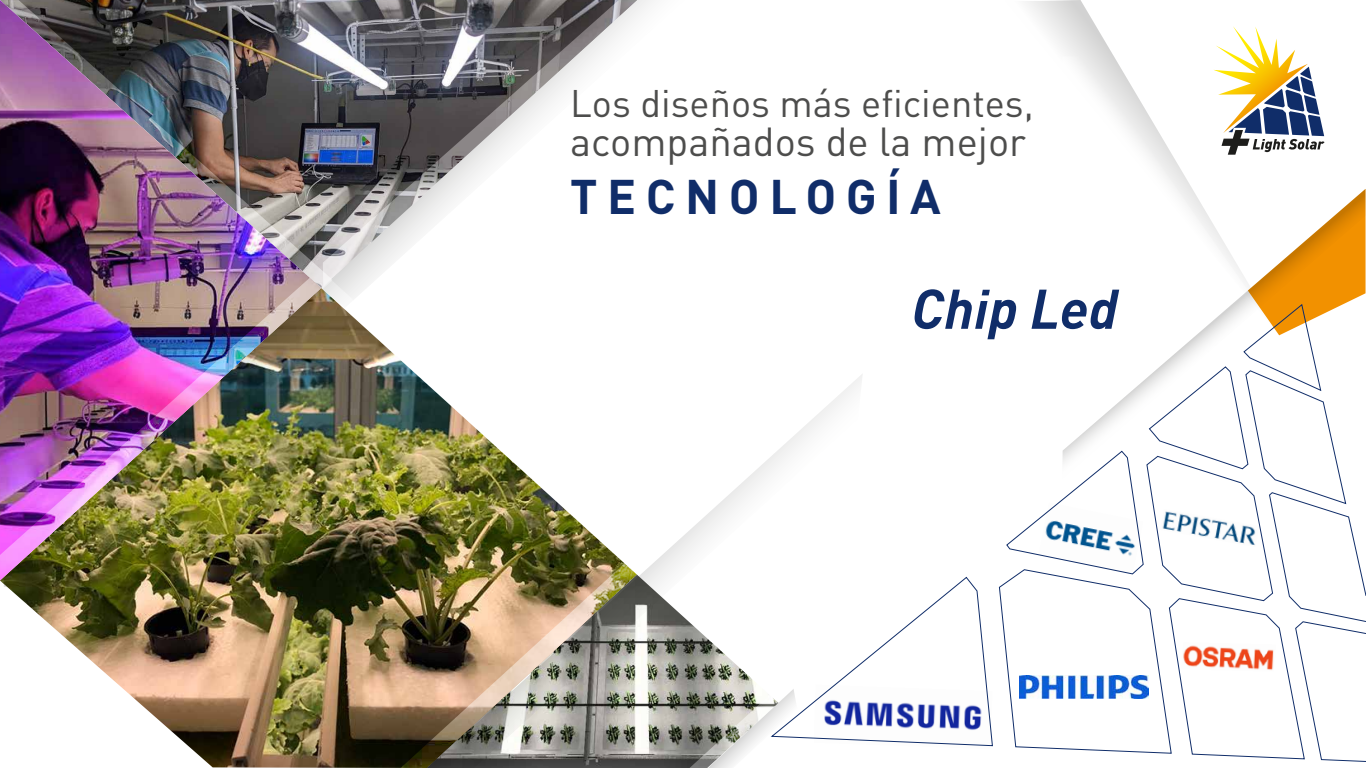
<style>
.page{position:relative;width:1366px;height:768px;background:#fff}
.page>*{position:absolute;margin:0;border:0;box-sizing:border-box;transform-origin:0 0}
.t1{font:italic 700 55px "DIN Pro";color:#102d69}
.t2{font:700 48px "DIN Pro";letter-spacing:.2em;color:#102d69}
.t3{font:40px "DIN Pro";color:#4d4d4c}
.t4{font:38px "DIN Pro";color:#4d4d4c}
</style>
<div class="page">
<img style="left:0;top:563px;width:401px;height:205px">
<svg style="left:495px;top:0;width:142px;height:158px"></svg>
<img style="left:0;top:0;width:495px;height:279px">
<img style="left:321px;top:279px;width:80px;height:284px">
<img style="left:401px;top:360px;width:460px;height:408px">
<img style="left:4px;top:288px;width:340px;height:299px">
<img style="left:0;top:278px;width:321px;height:303px">
<svg style="left:1026px;top:0;width:166px;height:189px"></svg>
<svg style="left:1214px;top:26px;width:111px;height:129px"></svg>
<svg style="left:999px;top:189px;width:367px;height:573px"></svg>
<img style="left:1020px;top:675px;width:129px;height:24px">
<svg style="left:689px;top:577px;width:304px;height:191px"></svg>
<p class="t4" style="left:570px;top:78px;width:465px">Los diseños más eficientes,</p>
<p class="t3" style="left:570px;top:115px;width:457px">acompañados de la mejor</p>
<p class="t2" style="left:570px;top:164px;width:372px">TECNOLOGÍA</p>
<h1 class="t1" style="left:912px;top:264px;width:208px">Chip Led</h1>
</div>
